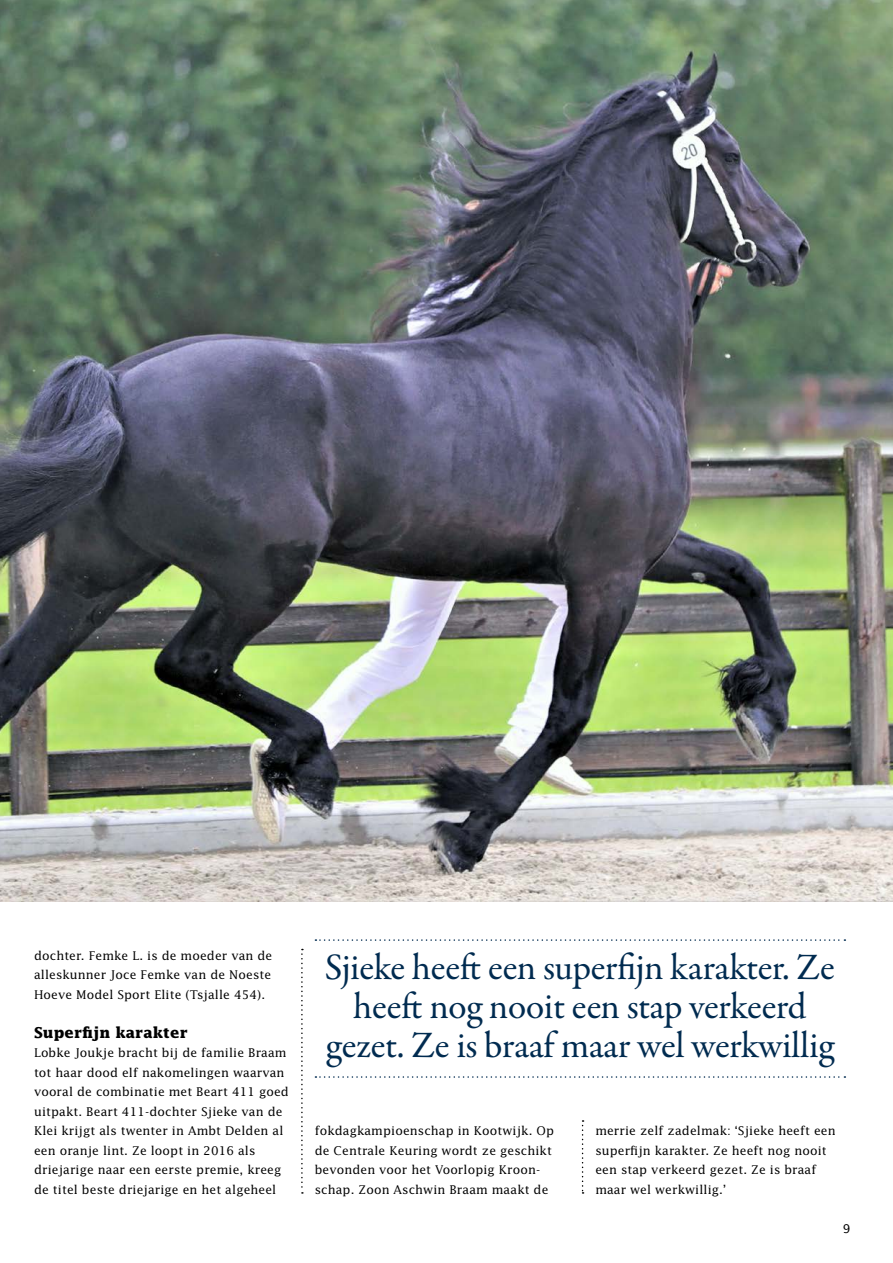
<style>
.page{position:relative;width:893px;height:1263px;background:#fff}
.page>*{position:absolute;margin:0;border:0;box-sizing:border-box;transform-origin:0 0}
.t1{font:37.5px/39px "Garamond Premr Pro";letter-spacing:-.01em;color:#002b50;text-align:center}
.t2{font:700 15px "Lucida Std";color:#000}
.t3{font:12px/19.5px "Lucida Std";letter-spacing:.01em;color:#000}
.t4{font:12px "Lucida Sans Std";color:#000}
</style>
<div class="page">
<img style="left:0;top:0;width:893px;height:901px">
<svg style="left:582px;top:1120px;width:2px;height:74px"></svg>
<svg style="left:301px;top:949px;width:2px;height:245px"></svg>
<svg style="left:315px;top:939px;width:530px;height:2px"></svg>
<svg style="left:315px;top:1076px;width:530px;height:2px"></svg>
<p class="t3" style="left:34px;top:945px;width:240px;text-align:justify">dochter. Femke L. is de moeder van de alleskunner Joce Femke van de Noeste Hoeve Model Sport Elite (Tsjalle 454).</p>
<p class="t2" style="left:34px;top:1023px;width:155px">Superfijn karakter</p>
<p class="t3" style="left:34px;top:1043px;width:256px">Lobke Joukje bracht bij de familie Braam tot haar dood elf nakomelingen waarvan vooral de combinatie met Beart 411 goed uitpakt. Beart 411-dochter Sjieke van de Klei krijgt als twenter in Ambt Delden al een oranje lint. Ze loopt in 2016 als driejarige naar een eerste premie, kreeg de titel beste driejarige en het algeheel</p>
<h1 class="t1" style="left:325px;top:949px;width:512px">Sjieke heeft een superfijn karakter. Ze heeft nog nooit een stap verkeerd gezet. Ze is braaf maar wel werkwillig</h1>
<p class="t3" style="left:315px;top:1121px;width:241px">fokdagkampioenschap in Kootwijk. Op de Centrale Keuring wordt ze geschikt bevonden voor het Voorlopig Kroon&shy;schap. Zoon Aschwin Braam maakt de</p>
<p class="t3" style="left:595px;top:1121px;width:242px">merrie zelf zadelmak: ‘Sjieke heeft een superfijn karakter. Ze heeft nog nooit een stap verkeerd gezet. Ze is braaf maar wel werkwillig.’</p>
<p class="t4" style="left:843px;top:1221px;width:9px">9</p>
</div>
